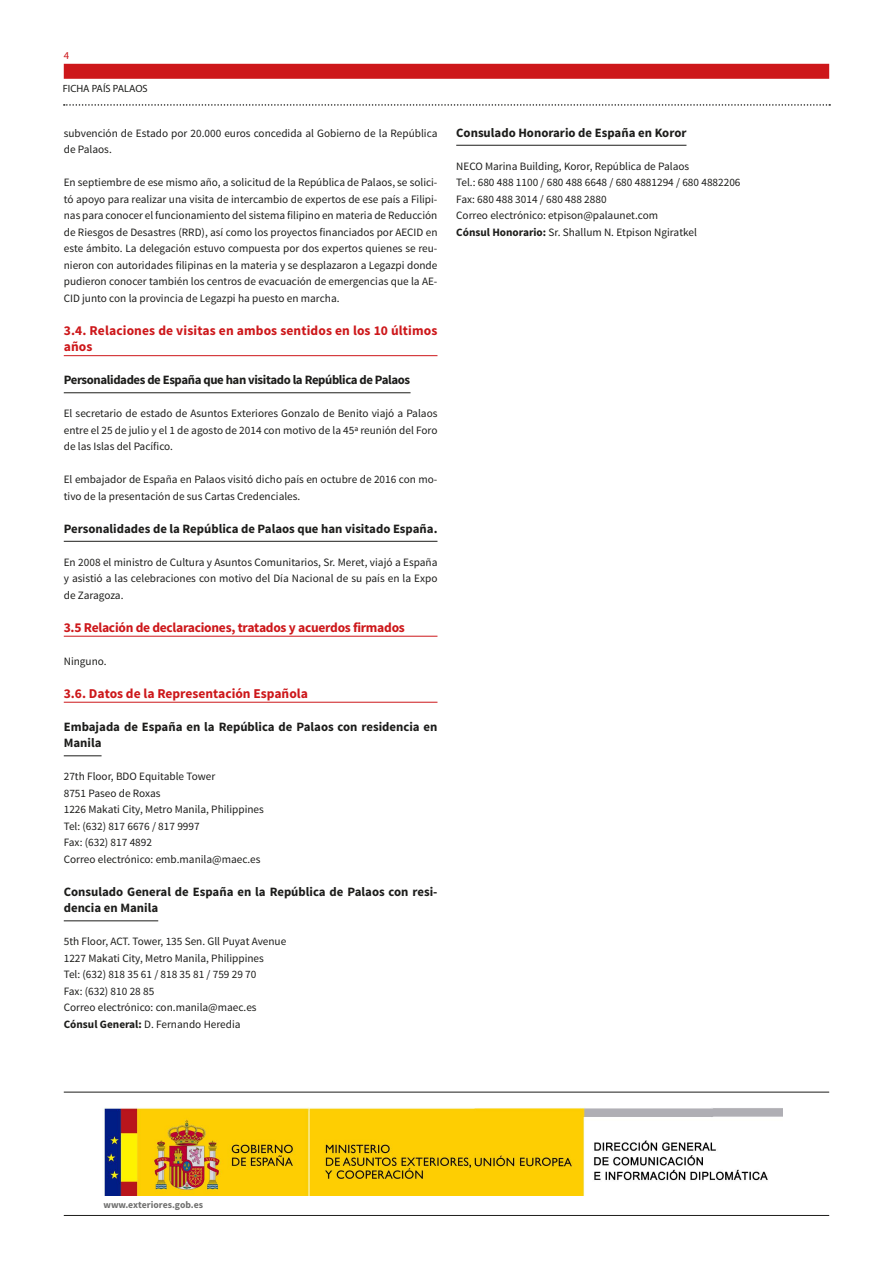
<style>
.page{position:relative;width:893px;height:1263px;background:#fff}
.page>*{position:absolute;margin:0;border:0;box-sizing:border-box;transform-origin:0 0}
.TITULO_2º_NIVEL{font:700 13.5px/16.5px "Source Sans Pro";color:#cd171a}
.TITULO_2º_NIVEL-2{font:700 13.5px "Source Sans Pro";letter-spacing:-.02em;color:#cd171a}
.TITULO_3º_NIVEL{font:700 12.75px/16.5px "Source Sans Pro";color:#1d1d1b}
.TITULO_3º_NIVEL-2{font:700 12.75px "Source Sans Pro";letter-spacing:-.03em;color:#1d1d1b}
.TEXTO_NORMAL{font:11.25px/16.5px "Source Sans Pro";color:#1d1d1b;text-align:justify}
.t1{font:10.5px "Myriad Pro";color:#1d1d1b}
.t2{font:10.5px "Myriad Pro";color:#cd171a}
.t3{font:700 9.75px "Source Sans Pro";color:#70706f}
.s1{font-weight:700}
</style>
<div class="page">
<div style="left:64px;top:64px;width:765px;height:15px;background:#cd171a"></div>
<hr style="left:64px;top:1215px;width:765px;height:1px;background:#1d1d1b">
<svg style="left:64px;top:104px;width:766px;height:2px"></svg>
<hr style="left:64px;top:355px;width:373px;height:1px;background:#cd171a">
<hr style="left:64px;top:392px;width:347px;height:1px;background:#1d1d1b">
<hr style="left:64px;top:541px;width:373px;height:1px;background:#1d1d1b">
<hr style="left:64px;top:636px;width:373px;height:1px;background:#cd171a">
<hr style="left:64px;top:702px;width:373px;height:1px;background:#cd171a">
<hr style="left:64px;top:755px;width:38px;height:1px;background:#1d1d1b">
<hr style="left:64px;top:920px;width:94px;height:1px;background:#1d1d1b">
<hr style="left:456px;top:145px;width:230px;height:1px;background:#1d1d1b">
<img style="left:104px;top:1107px;width:678px;height:88px">
<hr style="left:64px;top:1092px;width:765px;height:1px;background:#1d1d1b">
<p class="t2" style="left:64px;top:49px;width:7px">4</p>
<p class="t1" style="left:63px;top:82px;width:87px">FICHA PAÍS PALAOS</p>
<p class="TEXTO_NORMAL" style="left:64px;top:125px;width:375px">subvención de Estado por 20.000 euros concedida al Gobierno de la República de Palaos.</p>
<p class="TEXTO_NORMAL" style="left:64px;top:174px;width:375px">En septiembre de ese mismo año, a solicitud de la República de Palaos, se solici&shy;tó apoyo para realizar una visita de intercambio de expertos de ese país a Filipi&shy;nas para conocer el funcionamiento del sistema filipino en materia de Reducción de Riesgos de Desastres (RRD), así como los proyectos financiados por AECID en este ámbito. La delegación estuvo compuesta por dos expertos quienes se reu&shy;nieron con autoridades filipinas en la materia y se desplazaron a Legazpi donde pudieron conocer también los centros de evacuación de emergencias que la AE-CID junto con la provincia de Legazpi ha puesto en marcha.</p>
<p class="TITULO_2º_NIVEL" style="left:64px;top:322px;width:375px">3.4. Relaciones de visitas en ambos sentidos en los 10 últimos años</p>
<p class="TITULO_3º_NIVEL-2" style="left:64px;top:372px;width:348px">Personalidades de España que han visitado la República de Palaos</p>
<p class="TEXTO_NORMAL" style="left:64px;top:405px;width:375px">El secretario de estado de Asuntos Exteriores Gonzalo de Benito viajó a Palaos entre el 25 de julio y el 1 de agosto de 2014 con motivo de la 45ª reunión del Foro de las Islas del Pacífico.</p>
<p class="TEXTO_NORMAL" style="left:64px;top:471px;width:375px">El embajador de España en Palaos visitó dicho país en octubre de 2016 con mo&shy;tivo de la presentación de sus Cartas Credenciales.</p>
<p class="TITULO_3º_NIVEL" style="left:64px;top:520px;width:375px">Personalidades de la República de Palaos que han visitado España.</p>
<p class="TEXTO_NORMAL" style="left:64px;top:554px;width:375px">En 2008 el ministro de Cultura y Asuntos Comunitarios, Sr. Meret, viajó a España y asistió a las celebraciones con motivo del Día Nacional de su país en la Expo de Zaragoza.</p>
<p class="TITULO_2º_NIVEL-2" style="left:64px;top:618px;width:342px">3.5 Relación de declaraciones, tratados y acuerdos firmados</p>
<p class="TEXTO_NORMAL" style="left:64px;top:653px;width:44px">Ninguno.</p>
<p class="TITULO_2º_NIVEL" style="left:64px;top:685px;width:246px">3.6. Datos de la Representación Española</p>
<p class="TITULO_3º_NIVEL" style="left:64px;top:718px;width:375px">Embajada de España en la República de Palaos con residencia en<br>Manila</p>
<p class="TEXTO_NORMAL" style="left:64px;top:768px;width:153px">27th Floor, BDO Equitable Tower</p>
<p class="TEXTO_NORMAL" style="left:64px;top:785px;width:98px">8751 Paseo de Roxas</p>
<p class="TEXTO_NORMAL" style="left:64px;top:801px;width:202px">1226 Makati City, Metro Manila, Philippines</p>
<p class="TEXTO_NORMAL" style="left:64px;top:818px;width:137px">Tel: (632) 817 6676 / 817 9997</p>
<p class="TEXTO_NORMAL" style="left:64px;top:834px;width:90px">Fax: (632) 817 4892</p>
<p class="TEXTO_NORMAL" style="left:64px;top:851px;width:198px">Correo electrónico: emb.manila@maec.es</p>
<p class="TITULO_3º_NIVEL" style="left:64px;top:883px;width:375px">Consulado General de España en la República de Palaos con resi&shy;dencia en Manila</p>
<p class="TEXTO_NORMAL" style="left:64px;top:933px;width:224px">5th Floor, ACT. Tower, 135 Sen. Gll Puyat Avenue</p>
<p class="TEXTO_NORMAL" style="left:64px;top:950px;width:202px">1227 Makati City, Metro Manila, Philippines</p>
<p class="TEXTO_NORMAL" style="left:64px;top:966px;width:194px">Tel: (632) 818 35 61 / 818 35 81 / 759 29 70</p>
<p class="TEXTO_NORMAL" style="left:64px;top:983px;width:92px">Fax: (632) 810 28 85</p>
<p class="TEXTO_NORMAL" style="left:64px;top:999px;width:194px">Correo electrónico: con.manila@maec.es</p>
<p class="TEXTO_NORMAL" style="left:64px;top:1016px;width:178px"><span class="s1">Cónsul General:</span> D. Fernando Heredia</p>
<p class="TITULO_3º_NIVEL" style="left:456px;top:124px;width:232px">Consulado Honorario de España en Koror</p>
<p class="TEXTO_NORMAL" style="left:456px;top:158px;width:234px">NECO Marina Building, Koror, República de Palaos</p>
<p class="TEXTO_NORMAL" style="left:456px;top:174px;width:286px">Tel.: 680 488 1100 / 680 488 6648 / 680 4881294 / 680 4882206</p>
<p class="TEXTO_NORMAL" style="left:456px;top:191px;width:152px">Fax: 680 488 3014 / 680 488 2880</p>
<p class="TEXTO_NORMAL" style="left:456px;top:207px;width:203px">Correo electrónico: etpison@palaunet.com</p>
<p class="TEXTO_NORMAL" style="left:456px;top:224px;width:242px"><span class="s1">Cónsul Honorario:</span> Sr. Shallum N. Etpison Ngiratkel</p>
<p class="t3" style="left:103px;top:1198px;width:101px">www.exteriores.gob.es</p>
</div>
